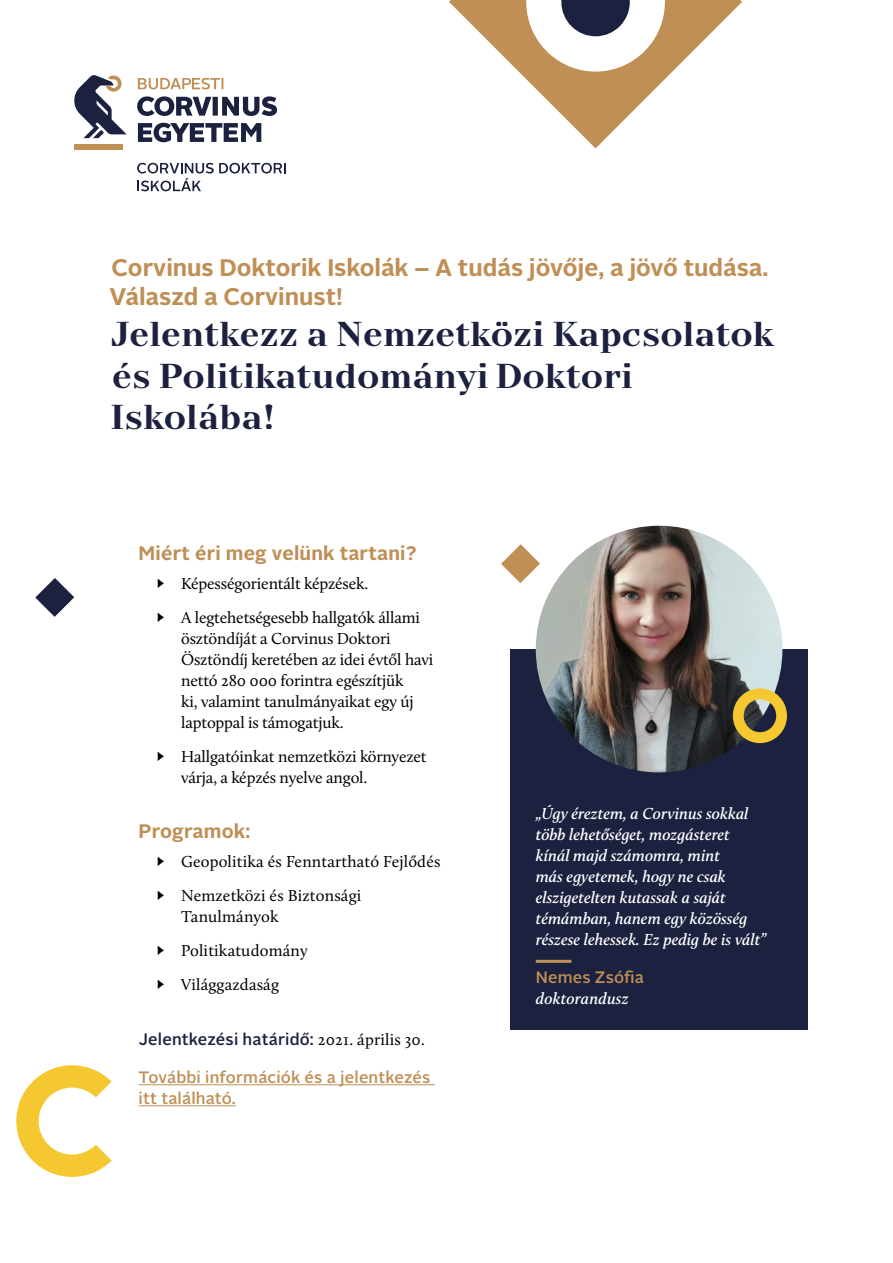
<style>
.page{position:relative;width:893px;height:1263px;background:#fff}
.page>*{position:absolute;margin:0;border:0;box-sizing:border-box;transform-origin:0 0}
.t1{font:700 34.5px/41.4px "TT Nooks";color:#1b213e}
.t2{font:700 24px/28.8px "Alright Sans";color:#bf8f55}
.t3{font:700 19.5px "Alright Sans";letter-spacing:.01em;color:#bf8f55}
.t4{font:16.5px/21px "Calluna";letter-spacing:-.01em;color:#000}
.t5{font:italic 600 16.5px/21px "Calluna";color:#fff}
.t6{font:16.5px/33.8px "Calluna";letter-spacing:.01em;color:#000}
.t7{font:500 16.5px/21px "Alright Sans";letter-spacing:.01em;color:#bf8f55}
.t8{font:500 16.5px "Alright Sans";letter-spacing:.01em;color:#1b213e}
.s1{font-family:"Calluna";font-weight:400;color:#000}
</style>
<div class="page">
<svg style="left:137px;top:163px;width:149px;height:28px"></svg>
<svg style="left:138px;top:78px;width:85px;height:11px"></svg>
<svg style="left:137px;top:96px;width:140px;height:20px"></svg>
<svg style="left:138px;top:123px;width:123px;height:19px"></svg>
<svg style="left:74px;top:75px;width:53px;height:63px"></svg>
<svg style="left:74px;top:144px;width:49px;height:5px"></svg>
<hr style="left:139px;top:1084px;width:296px;height:1px;background:#bf8f55">
<hr style="left:139px;top:1105px;width:97px;height:1px;background:#bf8f55">
<div style="left:510px;top:649px;width:298px;height:381px;background:#1b213e"></div>
<img style="left:536px;top:526px;width:246px;height:246px;border-radius:123px">
<hr style="left:536px;top:960px;width:35px;height:3px;background:#bf8f55">
<svg style="left:733px;top:688px;width:54px;height:55px"></svg>
<svg style="left:501px;top:544px;width:39px;height:39px"></svg>
<svg style="left:35px;top:578px;width:39px;height:39px"></svg>
<svg style="left:449px;top:0;width:293px;height:148px"></svg>
<svg style="left:16px;top:1065px;width:96px;height:112px"></svg>
<h2 class="t2" style="left:110px;top:254px;width:660px">Corvinus Doktorik Iskolák – A tudás jövője, a jövő tudása.<br>Válaszd a Corvinust!</h2>
<h1 class="t1" style="left:111px;top:315px;width:665px">Jelentkezz a Nemzetközi Kapcsolatok és Politikatudományi Doktori<br>Iskolába!</h1>
<p class="t3" style="left:139px;top:539px;width:280px">Miért éri meg velünk tartani?</p>
<p class="t4" style="left:156px;top:567px;width:266px;line-height:33.8px">► Képességorientált képzések.<br>► A legtehetségesebb hallgatók állami</p>
<p class="t4" style="left:181px;top:628px;width:254px">ösztöndíját a Corvinus Doktori Ösztöndíj keretében az idei évtől havi nettó 280 000 forintra egészítjük<br>ki, valamint tanulmányaikat egy új laptoppal is támogatjuk.</p>
<p class="t4" style="left:181px;top:745px;width:247px;text-indent:-26px">► Hallgatóinkat nemzetközi környezet várja, a képzés nyelve angol.</p>
<p class="t3" style="left:139px;top:817px;width:113px">Programok:</p>
<p class="t6" style="left:156px;top:845px;width:286px">► Geopolitika és Fenntartható Fejlődés ► Nemzetközi és Biztonsági</p>
<p class="t6" style="left:156px;top:899px;width:154px;text-indent:26px">Tanulmányok<br>► Politikatudomány ► Világgazdaság</p>
<p class="t8" style="left:139px;top:1027px;width:288px">Jelentkezési határidő: <span class="s1">2021. április 30.</span></p>
<p class="t7" style="left:139px;top:1066px;width:293px">További információk és a jelentkezés itt található.</p>
<p class="t5" style="left:536px;top:802px;width:232px">„Úgy éreztem, a Corvinus sokkal több lehetőséget, mozgásteret kínál majd számomra, mint<br>más egyetemek, hogy ne csak elszigetelten kutassak a saját témámban, hanem egy közösség részese lehessek. Ez pedig be is vált”</p>
<p class="t7" style="left:536px;top:967px;width:110px">Nemes Zsófia</p>
<p class="t5" style="left:536px;top:988px;width:95px">doktorandusz</p>
</div>
